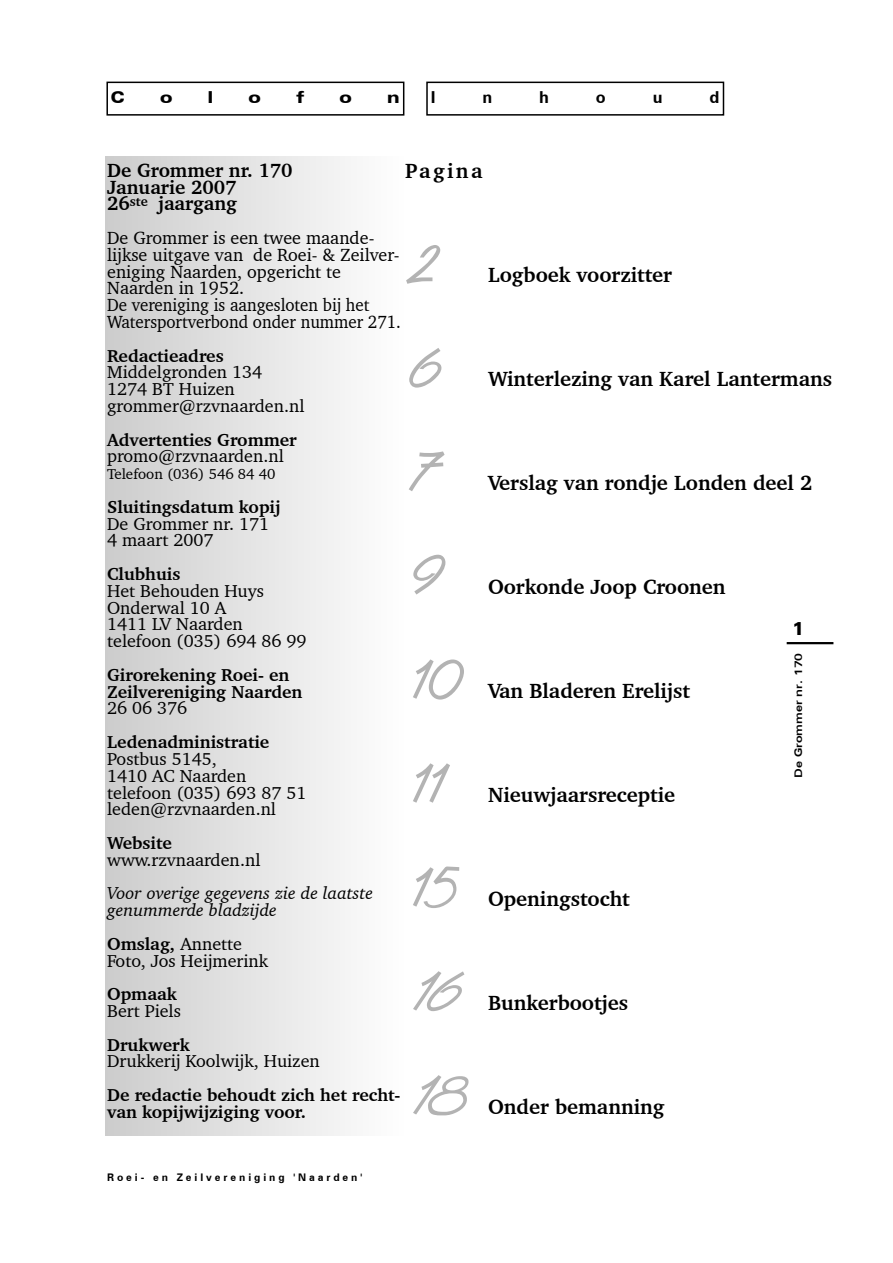
<style>
.page{position:relative;width:893px;height:1263px;background:#fff}
.page>*{position:absolute;margin:0;border:0;box-sizing:border-box;transform-origin:0 0}
.t1{font:54px "Van Dijk ITC Bold";color:#b3b3b3}
.t2{font:italic 54px "Van Dijk ITC Bold";color:#b3b3b3}
.t3{font:700 21px "Charter IT Cby BT";color:#000}
.t4{font:700 19.5px/16.8px "Charter IT Cby BT";color:#000}
.t5{font:18px/16.8px "Charter IT Cby BT";color:#000}
.t6{font:900 18px "Zurich BT";color:#000}
.t7{font:17.7px/16.8px "Charter IT Cby BT";color:#000}
.t8{font:700 17.7px/16.8px "Charter IT Cby BT";color:#000}
.t9{font:italic 17.7px/16.8px "Charter IT Cby BT";color:#000}
.t10{font:900 expanded 16.5px "Zurich BT";color:#000}
.t11{font:700 16.5px "Zurich BT";color:#000}
.t12{font:14.7px "Charter IT Cby BT";color:#000}
.t13{font:700 10.5px "Zurich BT";letter-spacing:.275em;color:#000}
.t14{font:700 expanded 10.5px "Zurich BT";color:#000}
.s1{font-weight:700}
</style>
<div class="page">
<hr style="left:787px;top:642px;width:46px;height:2px;background:#000">
<div style="left:106px;top:156px;width:298px;height:979px;background:linear-gradient(to right,#ccc,#fefefe)"></div>
<div style="left:106px;top:82px;width:298px;height:34px;border:2px solid #000"></div>
<div style="left:426px;top:82px;width:298px;height:34px;border:2px solid #000"></div>
<p class="t10" style="left:111px;top:87px;width:15px">C</p>
<p class="t10" style="left:160px;top:87px;width:14px">o</p>
<p class="t10" style="left:208px;top:87px;width:7px">l</p>
<p class="t10" style="left:249px;top:87px;width:14px">o</p>
<p class="t10" style="left:296px;top:87px;width:9px">f</p>
<p class="t10" style="left:339px;top:87px;width:14px">o</p>
<p class="t10" style="left:387px;top:87px;width:14px">n</p>
<p class="t11" style="left:431px;top:87px;width:6px">I</p>
<p class="t11" style="left:482px;top:87px;width:11px">n</p>
<p class="t11" style="left:539px;top:87px;width:11px">h</p>
<p class="t11" style="left:596px;top:87px;width:11px">o</p>
<p class="t11" style="left:653px;top:87px;width:11px">u</p>
<p class="t11" style="left:709px;top:87px;width:12px">d</p>
<p class="t3" style="left:405px;top:158px;width:79px">Pagina</p>
<p class="t4" style="left:107px;top:161px;width:187px">De Grommer nr. 170<br>Januarie 2007<br>26<sup>ste</sup> jaargang</p>
<p class="t5" style="left:107px;top:229px;width:295px">De Grommer is een twee maande&shy;lijkse uitgave van de Roei- &amp; Zeilver&shy;eniging Naarden, opgericht te<br>Naarden in 1952.<br>De vereniging is aangesloten bij het<br>Watersportverbond onder nummer 271.</p>
<p class="t8" style="left:107px;top:347px;width:118px">Redactieadres</p>
<p class="t7" style="left:107px;top:364px;width:199px">Middelgronden 134<br>1274 BT Huizen grommer@rzvnaarden.nl</p>
<p class="t8" style="left:107px;top:431px;width:191px">Advertenties Grommer</p>
<p class="t7" style="left:107px;top:448px;width:178px">promo@rzvnaarden.nl</p>
<p class="t12" style="left:107px;top:465px;width:170px">Telefoon (036) 546 84 40</p>
<p class="t8" style="left:107px;top:498px;width:175px">Sluitingsdatum kopij</p>
<p class="t7" style="left:107px;top:515px;width:163px">De Grommer nr. 171<br>4 maart 2007</p>
<p class="t8" style="left:107px;top:565px;width:75px">Clubhuis</p>
<p class="t7" style="left:107px;top:582px;width:201px">Het Behouden Huys<br>Onderwal 10 A<br>1411 LV Naarden telefoon (035) 694 86 99</p>
<p class="t8" style="left:107px;top:666px;width:197px">Girorekening Roei- en<br>Zeilvereniging Naarden</p>
<p class="t7" style="left:107px;top:700px;width:82px">26 06 376</p>
<p class="t8" style="left:107px;top:733px;width:164px">Ledenadministratie</p>
<p class="t7" style="left:107px;top:750px;width:201px">Postbus 5145,<br>1410 AC Naarden telefoon (035) 693 87 51 leden@rzvnaarden.nl</p>
<p class="t8" style="left:107px;top:834px;width:66px">Website</p>
<p class="t7" style="left:107px;top:851px;width:155px">www.rzvnaarden.nl</p>
<p class="t9" style="left:107px;top:884px;width:267px">Voor overige gegevens zie de laatste genummerde bladzijde</p>
<p class="t7" style="left:107px;top:935px;width:162px"><span class="s1">Omslag,</span> Annette<br>Foto, Jos Heijmerink</p>
<p class="t8" style="left:107px;top:985px;width:71px">Opmaak</p>
<p class="t7" style="left:107px;top:1002px;width:75px">Bert Piels</p>
<p class="t8" style="left:107px;top:1036px;width:84px">Drukwerk</p>
<p class="t7" style="left:107px;top:1052px;width:214px">Drukkerij Koolwijk, Huizen</p>
<p class="t8" style="left:107px;top:1086px;width:295px">De redactie behoudt zich het recht&shy;van kopijwijziging voor.</p>
<h1 class="t1" style="left:405px;top:243px;width:30px">2</h1>
<p class="t3" style="left:488px;top:262px;width:185px">Logboek voorzitter</p>
<h1 class="t1" style="left:405px;top:347px;width:34px">6</h1>
<p class="t3" style="left:488px;top:366px;width:346px">Winterlezing van Karel Lantermans</p>
<h1 class="t1" style="left:405px;top:451px;width:31px">7</h1>
<p class="t3" style="left:488px;top:470px;width:326px">Verslag van rondje Londen deel 2</p>
<h1 class="t1" style="left:405px;top:555px;width:32px">9</h1>
<p class="t3" style="left:488px;top:574px;width:239px">Oorkonde Joop Croonen</p>
<p class="t6" style="left:792px;top:618px;width:13px">1</p>
<p class="t14" style="left:792px;top:777px;width:126px;rotate:-90deg">De Grommer nr. 170</p>
<h1 class="t1" style="left:405px;top:659px;width:54px">10</h1>
<p class="t3" style="left:488px;top:678px;width:203px">Van Bladeren Erelijst</p>
<h1 class="t1" style="left:405px;top:762px;width:34px">11</h1>
<p class="t3" style="left:488px;top:781px;width:189px">Nieuwjaarsreceptie</p>
<h1 class="t1" style="left:405px;top:866px;width:50px">15</h1>
<p class="t3" style="left:488px;top:885px;width:143px">Openingstocht</p>
<h1 class="t2" style="left:405px;top:970px;width:50px">16</h1>
<p class="t3" style="left:488px;top:989px;width:142px">Bunkerbootjes</p>
<h1 class="t2" style="left:405px;top:1074px;width:58px">18</h1>
<p class="t3" style="left:488px;top:1093px;width:178px">Onder bemanning</p>
<p class="t13" style="left:107px;top:1170px;width:257px">Roei- en Zeilvereniging 'Naarden'</p>
</div>
